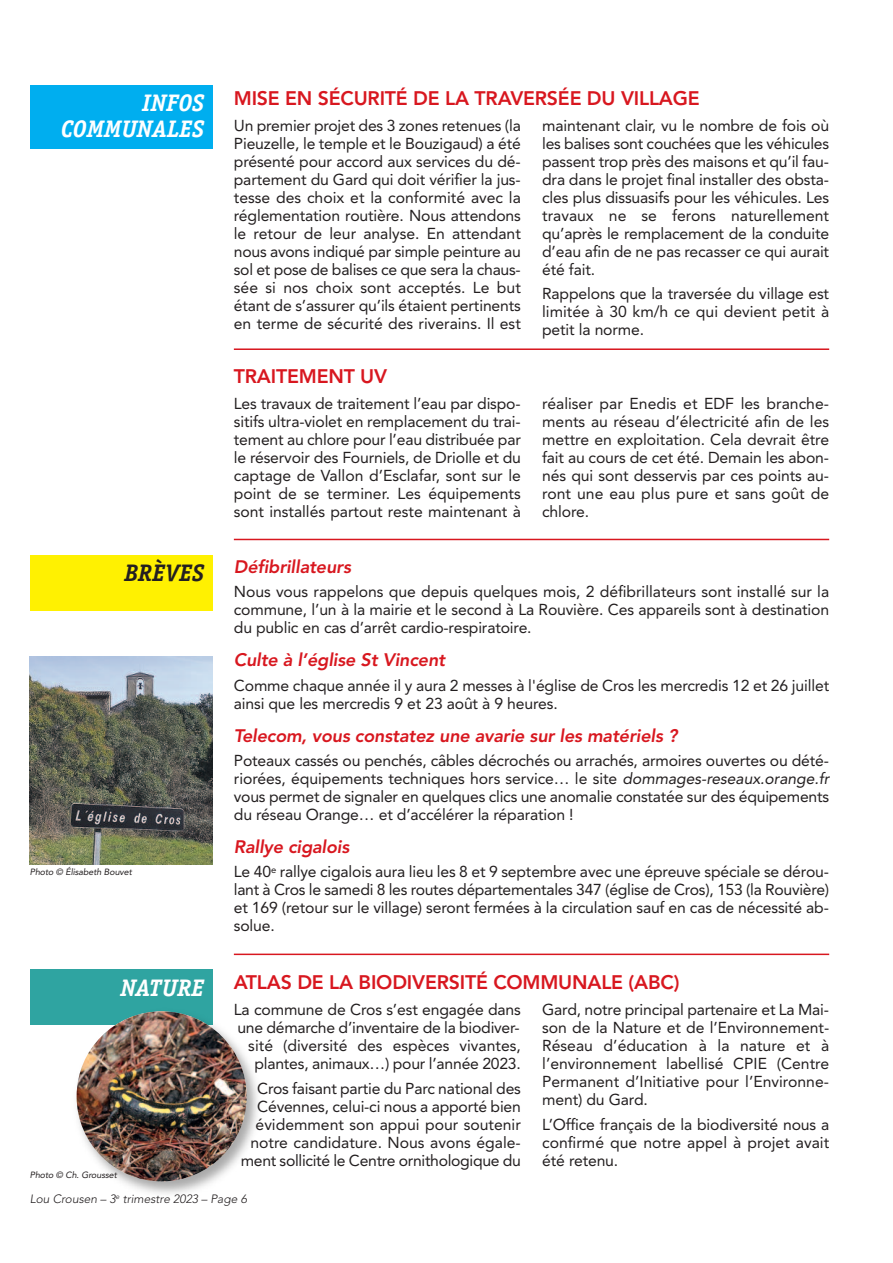
<style>
.page{position:relative;width:893px;height:1263px;background:#fff}
.page>*{position:absolute;margin:0;border:0;box-sizing:border-box;transform-origin:0 0}
.t1{font:italic 700 24px/25.5px "Officina Serif";color:#fff;text-align:right}
.t2{font:italic 700 24px "Officina Serif";color:#231f20}
.t3{font:800 19.5px "Avenir";letter-spacing:-.01em;color:#d8171f}
.t4{font:italic 800 18px "Avenir";letter-spacing:-.01em;color:#d8171f}
.t5{font:15.75px/18px "Avenir";letter-spacing:-.01em;color:#231f20;text-align:justify}
.t6{font:italic 300 12px "Avenir";color:#231f20}
.t7{font:italic 9px "Avenir";letter-spacing:-.01em;color:#231f20}
.s1{font-style:italic}
</style>
<div class="page">
<img style="left:30px;top:657px;width:183px;height:208px">
<div style="left:30px;top:85px;width:183px;height:64px;background:#00aeef"></div>
<div style="left:30px;top:555px;width:183px;height:55px;background:#fff101"></div>
<hr style="left:234px;top:348px;width:595px;height:2px;background:#d8171f">
<hr style="left:234px;top:539px;width:595px;height:1px;background:#d8171f">
<hr style="left:234px;top:953px;width:595px;height:2px;background:#d8171f">
<div style="left:30px;top:969px;width:183px;height:56px;background:#2fa4a1"></div>
<img style="left:76px;top:1011px;width:182px;height:183px">
<img style="left:77px;top:1011px;width:170px;height:170px;border-radius:50%">
<h1 class="t1" style="left:61px;top:92px;width:145px">INFOS<br>COMMUNALES</h1>
<h1 class="t2" style="left:125px;top:564px;width:81px">BRÈVES</h1>
<p class="t7" style="left:30px;top:866px;width:104px">Photo © Élisabeth Bouvet</p>
<p class="t3" style="left:234px;top:83px;width:467px">MISE EN SÉCURITÉ DE LA TRAVERSÉE DU VILLAGE</p>
<p class="t5" style="left:234px;top:116px;width:289px">Un premier projet des 3 zones retenues (la Pieuzelle, le temple et le bouzigaud) a été présenté pour accord aux services du dé&shy;partement du Gard qui doit vérifier la jus&shy;tesse des choix et la conformité avec la réglementation routière. Nous attendons le retour de leur analyse. en attendant nous avons indiqué par simple peinture au sol et pose de balises ce que sera la chaus&shy;sée si nos choix sont acceptés. Le but étant de s’assurer qu’ils étaient pertinents en terme de sécurité des riverains. Il est</p>
<p class="t5" style="left:542px;top:116px;width:289px">maintenant clair, vu le nombre de fois où les balises sont couchées que les véhicules passent trop près des maisons et qu’il fau&shy;dra dans le projet final installer des obsta&shy;cles plus dissuasifs pour les véhicules. Les travaux ne se ferons naturellement qu’après le remplacement de la conduite d’eau afin de ne pas recasser ce qui aurait été fait.</p>
<p class="t5" style="left:542px;top:284px;width:289px">Rappelons que la traversée du village est limitée à 30 km/h ce qui devient petit à petit la norme.</p>
<p class="t3" style="left:234px;top:361px;width:155px">TRAITEMENT UV</p>
<p class="t5" style="left:234px;top:394px;width:289px">Les travaux de traitement l’eau par dispo&shy;sitifs ultra-violet en remplacement du trai&shy;tement au chlore pour l’eau distribuée par le réservoir des Fourniels, de Driolle et du captage de Vallon d’esclafar, sont sur le point de se terminer. Les équipements sont installés partout reste maintenant à</p>
<p class="t5" style="left:542px;top:394px;width:289px">réaliser par enedis et eDF les branche&shy;ments au réseau d’électricité afin de les mettre en exploitation. Cela devrait être fait au cours de cet été. Demain les abon&shy;nés qui sont desservis par ces points au&shy;ront une eau plus pure et sans goût de chlore.</p>
<p class="t4" style="left:234px;top:556px;width:119px">Défibrillateurs</p>
<p class="t5" style="left:234px;top:582px;width:597px">Nous vous rappelons que depuis quelques mois, 2 défibrillateurs sont installé sur la commune, l’un à la mairie et le second à La Rouvière. Ces appareils sont à destination du public en cas d’arrêt cardio-respiratoire.</p>
<p class="t4" style="left:234px;top:649px;width:213px">Culte à l’église St Vincent</p>
<p class="t5" style="left:234px;top:676px;width:597px">Comme chaque année il y aura 2 messes à l'église de Cros les mercredis 12 et 26 juillet ainsi que les mercredis 9 et 23 août à 9 heures.</p>
<p class="t4" style="left:234px;top:725px;width:445px">Telecom, vous constatez une avarie sur les matériels ?</p>
<p class="t5" style="left:234px;top:751px;width:597px">Poteaux cassés ou penchés, câbles décrochés ou arrachés, armoires ouvertes ou dété&shy;riorées, équipements techniques hors service… le site <span class="s1">dommages-reseaux.orange.fr </span>vous permet de signaler en quelques clics une anomalie constatée sur des équipements du réseau Orange… et d’accélérer la réparation !</p>
<p class="t4" style="left:234px;top:836px;width:117px">Rallye cigalois</p>
<p class="t5" style="left:234px;top:862px;width:597px">Le 40<sup>e</sup> rallye cigalois aura lieu les 8 et 9 septembre avec une épreuve spéciale se dérou&shy;lant à Cros le samedi 8 les routes départementales 347 (église de Cros), 153 (la Rouvière) et 169 (retour sur le village) seront fermées à la circulation sauf en cas de nécessité ab&shy;solue.</p>
<h1 class="t1" style="left:120px;top:977px;width:85px">NATURE</h1>
<p class="t3" style="left:234px;top:967px;width:447px">ATLAS DE LA BIODIVERSITÉ COMMUNALE (ABC)</p>
<p class="t7" style="left:30px;top:1170px;width:89px">Photo © Ch. Grousset</p>
<p class="t5" style="left:234px;top:1000px;width:289px;text-align:right">La commune de Cros s’est engagée dans une démarche d’inventaire de la biodiver&shy;sité (diversité des espèces vivantes, plantes, animaux…) pour l’année 2023.</p>
<p class="t5" style="left:241px;top:1078px;width:282px;text-align:right">Cros faisant partie du Parc national des Cévennes, celui-ci nous a apporté bien évidemment son appui pour soutenir notre candidature. Nous avons égale&shy;ment sollicité le Centre ornithologique du</p>
<p class="t6" style="left:30px;top:1191px;width:219px">Lou Crousen – 3<sup>e</sup> trimestre 2023 – Page 6</p>
<p class="t5" style="left:542px;top:1000px;width:289px">Gard, notre principal partenaire et La Mai&shy;son de la Nature et de l’environnement-Réseau d’éducation à la nature et à l’environnement labellisé CPIe (Centre Permanent d’Initiative pour l’environne&shy;ment) du Gard.</p>
<p class="t5" style="left:542px;top:1114px;width:289px">L’Office français de la biodiversité nous a confirmé que notre appel à projet avait été retenu.</p>
</div>
